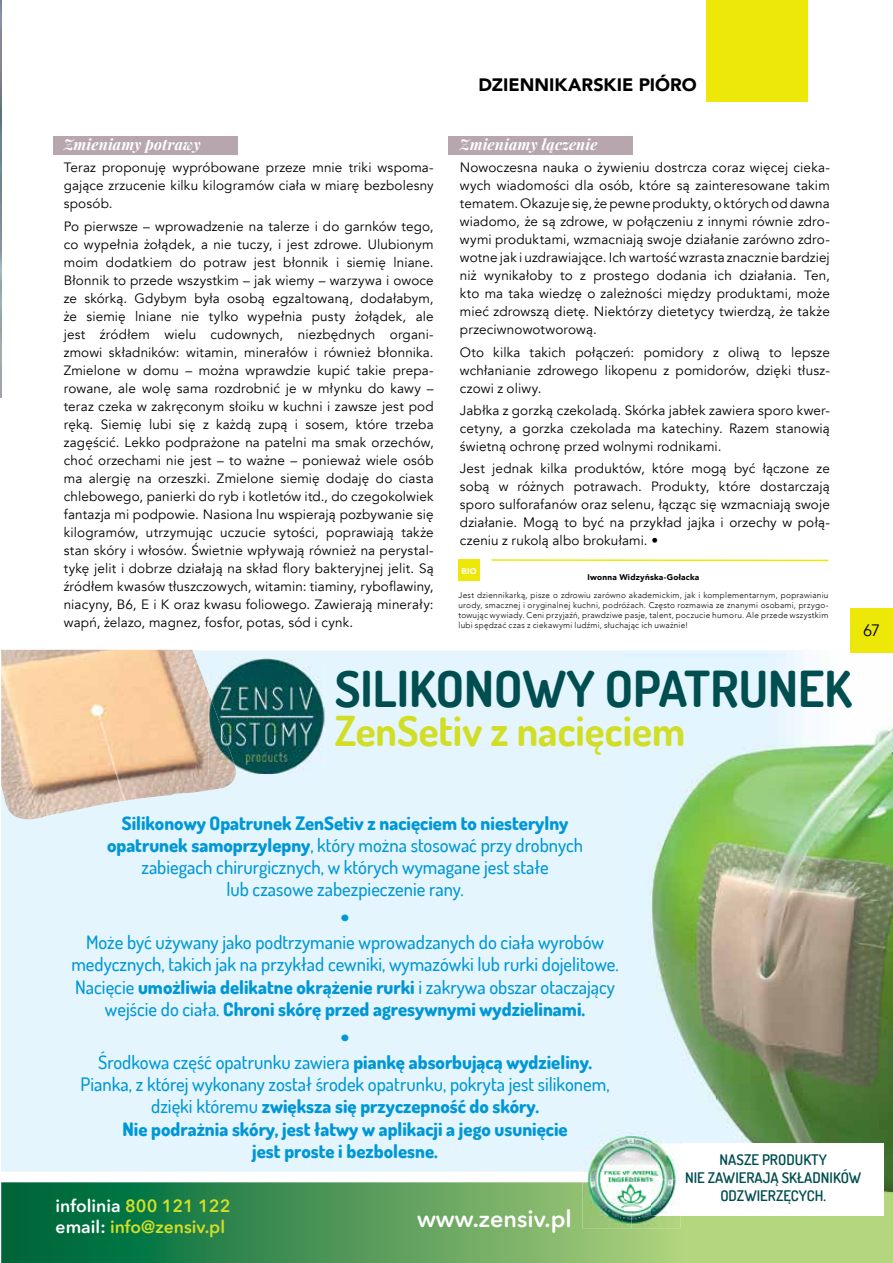
<style>
.page{position:relative;width:893px;height:1263px;background:#fff}
.page>*{position:absolute;margin:0;border:0;box-sizing:border-box;transform-origin:0 0}
.t1{font:700 49.5px "Dosis";color:#004e4f}
.t2{font:700 41.25px "Dosis";color:#d2de26}
.t3{font:500 30.75px "Dosis";color:#0097d6}
.t4{font:600 23.4px "Avenir Next Rounded Std";color:#fff}
.t5{font:500 18.45px/22.2px "Dosis";color:#0097d6;text-align:center}
.t6{font:800 18.45px/22.2px "Dosis";color:#0097d6;text-align:center}
.t7{font:900 18px "Avenir";color:#000}
.t8{font:600 17.55px/21px "Avenir Next Rounded Std";color:#d2de26}
.t9{font:16.5px "Avenir";color:#000}
.t10{font:italic 700 15px "Playfair Display";letter-spacing:.01em;color:#fff}
.t11{font:600 14.7px/17.5px "Dosis";color:#004e4f;text-align:center}
.t12{font:13.5px/18px "Avenir";letter-spacing:.01em;color:#000;text-align:justify}
.t13{font:300 8.25px/9.9px "Avenir";letter-spacing:.03em;color:#000;text-align:justify}
.t14{font:900 8.25px "Avenir";letter-spacing:.03em;color:#000}
.t15{font:900 8.25px "Avenir";color:#fff}
.s1{font-weight:800}
.s2{font-weight:500}
.s3{color:#fff}
</style>
<div class="page">
<img style="left:0;top:0;width:1px;height:397px">
<div style="left:53px;top:137px;width:185px;height:18px;background:#b7a6ae"></div>
<div style="left:458px;top:559px;width:22px;height:22px;background:#eee809"></div>
<hr style="left:491px;top:559px;width:337px;height:2px;background:#eee809">
<svg style="left:1px;top:1182px;width:892px;height:81px;background:#589e5d"></svg>
<img style="left:854px;top:726px;width:39px;height:111px">
<img style="left:854px;top:837px;width:39px;height:345px">
<img style="left:884px;top:1182px;width:9px;height:28px">
<img style="left:625px;top:650px;width:229px;height:493px">
<img style="left:1px;top:650px;width:235px;height:169px">
<img style="left:208px;top:658px;width:116px;height:116px">
<img style="left:208px;top:692px;width:28px;height:82px">
<div style="left:651px;top:1143px;width:233px;height:73px;background:#fff"></div>
<img style="left:582px;top:1130px;width:43px;height:52px">
<img style="left:582px;top:1182px;width:49px;height:46px">
<img style="left:631px;top:1210px;width:49px;height:18px">
<img style="left:625px;top:1172px;width:26px;height:38px">
<img style="left:625px;top:1130px;width:28px;height:42px">
<img style="left:653px;top:1130px;width:27px;height:13px">
<img style="left:651px;top:1143px;width:29px;height:73px">
<div style="left:448px;top:137px;width:185px;height:18px;background:#b7a6ae"></div>
<div style="left:706px;top:0;width:102px;height:102px;background:#eee809"></div>
<div style="left:850px;top:610px;width:43px;height:43px;background:#eee809"></div>
<div style="left:850px;top:608px;width:43px;height:40px;background:#eee809"></div>
<h3 class="t7" style="left:478px;top:69px;width:220px">DZIENNIKARSKIE PIÓRO</h3>
<p class="t10" style="left:64px;top:132px;width:138px">Zmieniamy potrawy</p>
<p class="t12" style="left:64px;top:159px;width:371px">Teraz proponuję wypróbowane przeze mnie triki wspoma&shy;gające zrzucenie kilku kilogramów ciała w miarę bezbolesny sposób.</p>
<p class="t12" style="left:64px;top:217px;width:371px">Po pierwsze – wprowadzenie na talerze i do garnków tego, co wypełnia żołądek, a nie tuczy, i jest zdrowe. Ulubionym moim dodatkiem do potraw jest błonnik i siemię lniane.<br>Błonnik to przede wszystkim – jak wiemy – warzywa i owoce ze skórką. Gdybym była osobą egzaltowaną, dodałabym, że siemię lniane nie tylko wypełnia pusty żołądek, ale jest źródłem wielu cudownych, niezbędnych organi&shy;zmowi składników: witamin, minerałów i również błonnika.<br>Zmielone w domu – można wprawdzie kupić takie prepa&shy;rowane, ale wolę sama rozdrobnić je w młynku do kawy – teraz czeka w zakręconym słoiku w kuchni i zawsze jest pod ręką. Siemię lubi się z każdą zupą i sosem, które trzeba zagęścić. Lekko podprażone na patelni ma smak orzechów, choć orzechami nie jest – to ważne – ponieważ wiele osób ma alergię na orzeszki. Zmielone siemię dodaję do ciasta chlebowego, panierki do ryb i kotletów itd., do czegokolwiek fantazja mi podpowie. Nasiona lnu wspierają pozbywanie się kilogramów, utrzymując uczucie sytości, poprawiają także stan skóry i włosów. Świetnie wpływają również na perystal&shy;tykę jelit i dobrze działają na skład flory bakteryjnej jelit. Są źródłem kwasów tłuszczowych, witamin: tiaminy, ryboflawiny, niacyny, B6, E i K oraz kwasu foliowego. Zawierają minerały: wapń, żelazo, magnez, fosfor, potas, sód i cynk.</p>
<p class="t10" style="left:460px;top:132px;width:139px">Zmieniamy łączenie</p>
<p class="t12" style="left:460px;top:159px;width:371px">Nowoczesna nauka o żywieniu dostrcza coraz więcej cieka&shy;wych wiadomości dla osób, które są zainteresowane takim tematem. Okazuje się, że pewne produkty, o których od dawna wiadomo, że są zdrowe, w połączeniu z innymi równie zdro&shy;wymi produktami, wzmacniają swoje działanie zarówno zdro&shy;wotne jak i uzdrawiające. Ich wartość wzrasta znacznie bardziej niż wynikałoby to z prostego dodania ich działania. Ten, kto ma taka wiedzę o zależności między produktami, może mieć zdrowszą dietę. Niektórzy dietetycy twierdzą, że także przeciwnowotworową.</p>
<p class="t12" style="left:460px;top:343px;width:371px">Oto kilka takich połączeń: pomidory z oliwą to lepsze wchłanianie zdrowego likopenu z pomidorów, dzięki tłusz&shy;czowi z oliwy.</p>
<p class="t12" style="left:460px;top:401px;width:371px">Jabłka z gorzką czekoladą. Skórka jabłek zawiera sporo kwer&shy;cetyny, a gorzka czekolada ma katechiny. Razem stanowią świetną ochronę przed wolnymi rodnikami.</p>
<p class="t12" style="left:460px;top:460px;width:371px">Jest jednak kilka produktów, które mogą być łączone ze sobą w różnych potrawach. Produkty, które dostarczają sporo sulforafanów oraz selenu, łącząc się wzmacniają swoje działanie. Mogą to być na przykład jajka i orzechy w połą&shy;czeniu z rukolą albo brokułami. •</p>
<p class="t15" style="left:462px;top:564px;width:17px">BIO</p>
<p class="t14" style="left:588px;top:570px;width:113px">Iwonna Widzyńska-Gołacka</p>
<p class="t13" style="left:458px;top:590px;width:371px">Jest dziennikarką, pisze o zdrowiu zarówno akademickim, jak i komplementarnym, poprawianiu urody, smacznej i oryginalnej kuchni, podróżach. Często rozmawia ze znanymi osobami, przygo&shy;towując wywiady. Ceni przyjaźń, prawdziwe pasje, talent, poczucie humoru. Ale przede wszystkim lubi spędzać czas z ciekawymi ludźmi, słuchając ich uważnie!</p>
<p class="t9" style="left:863px;top:621px;width:19px">67</p>
<h1 class="t1" style="left:335px;top:657px;width:518px">SILIKONOWY OPATRUNEK</h1>
<h2 class="t2" style="left:335px;top:704px;width:352px">ZenSetiv z nacięciem</h2>
<h3 class="t5" style="left:107px;top:811px;width:478px"><span class="s1">Silikonowy Opatrunek ZenSetiv z nacięciem to niesterylny opatrunek samoprzylepny</span>, który można stosować przy drobnych zabiegach chirurgicznych, w których wymagane jest stałe<br>lub czasowe zabezpieczenie rany.</h3>
<h3 class="t3" style="left:340px;top:896px;width:11px">•</h3>
<p class="t5" style="left:71px;top:931px;width:549px">Może być używany jako podtrzymanie wprowadzanych do ciała wyrobów medycznych, takich jak na przykład cewniki, wymazówki lub rurki dojelitowe.<br>Nacięcie <span class="s1">umożliwia delikatne okrążenie rurki</span> i zakrywa obszar otaczający wejście do ciała. <span class="s1">Chroni skórę przed agresywnymi wydzielinami.</span></p>
<h3 class="t3" style="left:340px;top:1015px;width:11px">•</h3>
<p class="t6" style="left:81px;top:1050px;width:530px"><span class="s2">Środkowa część opatrunku zawiera</span> piankę absorbującą wydzieliny.<br><span class="s2">Pianka, z której wykonany został środek opatrunku, pokryta jest silikonem, dzięki któremu</span> zwiększa się przyczepność do skóry.<br>Nie podrażnia skóry, jest łatwy w aplikacji a jego usunięcie<br>jest proste i bezbolesne.</p>
<p class="t8" style="left:56px;top:1195px;width:176px"><span class="s3">infolinia</span> 800 121 122 <span class="s3">email:</span> info@zensiv.pl</p>
<h3 class="t4" style="left:417px;top:1204px;width:156px">www.zensiv.pl</h3>
<p class="t11" style="left:685px;top:1151px;width:178px">NASZE PRODUKTY<br>NIE ZAWIERAJĄ SKŁADNIKÓW<br>ODZWIERZĘCYCH.</p>
</div>
